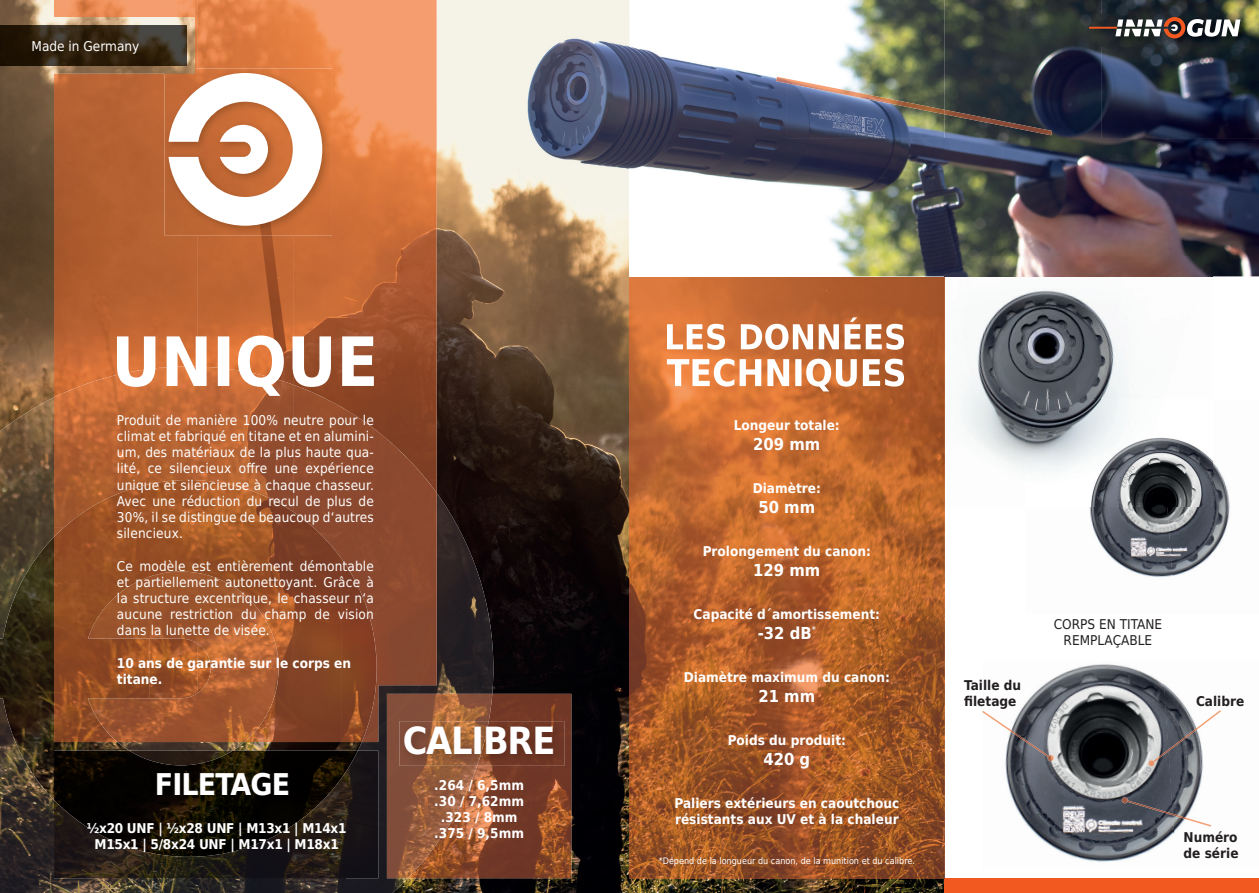
<style>
.page{position:relative;width:1259px;height:893px;background:#fff}
.page>*{position:absolute;margin:0;border:0;box-sizing:border-box;transform-origin:0 0}
.t1{font:700 37.5px "DejaVu LGC Sans Condensed";letter-spacing:-.03em;color:#fff}
.t2{font:700 30px "DejaVu LGC Sans Condensed";letter-spacing:-.03em;color:#fff}
.t3{font:700 16.5px "DejaVu LGC Sans Condensed";color:#fff}
.t4{font:13.5px/16.2px "DejaVu LGC Sans Condensed";letter-spacing:.01em;color:#fff;text-align:justify}
.t5{font:700 13.5px/16.2px "DejaVu LGC Sans Condensed";color:#fff}
.t6{font:700 13.5px "DejaVu LGC Sans Condensed";letter-spacing:-.02em;color:#fff}
.t7{font:700 13.5px/16.2px "DejaVu LGC Sans Condensed";color:#231f20}
.t8{font:13.5px/16.2px "DejaVu LGC Sans Condensed";color:#231f20;text-align:center}
.t9{font:9px "DejaVu LGC Sans Condensed";color:#fff}
</style>
<div class="page">
<img style="left:944px;top:256px;width:268px;height:251px">
<img style="left:1175px;top:460px;width:55px;height:110px">
<img style="left:1089px;top:507px;width:86px;height:71px">
<img style="left:1172px;top:570px;width:19px;height:8px">
<img style="left:1025px;top:400px;width:187px;height:107px">
<img style="left:0;top:0;width:944px;height:893px">
<div style="left:944px;top:878px;width:315px;height:15px;background:#f15921"></div>
<img style="left:629px;top:276px;width:315px;height:602px">
<svg style="left:629px;top:138px;width:315px;height:138px"></svg>
<img style="left:629px;top:0;width:630px;height:138px">
<img style="left:944px;top:138px;width:157px;height:118px">
<img style="left:1101px;top:138px;width:158px;height:138px">
<img style="left:517px;top:0;width:112px;height:276px">
<svg style="left:667px;top:359px;width:237px;height:32px"></svg>
<svg style="left:667px;top:317px;width:237px;height:33px"></svg>
<img style="left:492px;top:694px;width:79px;height:184px">
<img style="left:117px;top:742px;width:127px;height:9px">
<img style="left:0;top:397px;width:54px;height:149px">
<img style="left:395px;top:493px;width:49px;height:201px">
<img style="left:444px;top:503px;width:49px;height:191px">
<img style="left:0;top:546px;width:46px;height:93px">
<img style="left:345px;top:685px;width:50px;height:208px">
<img style="left:0;top:698px;width:49px;height:195px">
<img style="left:49px;top:794px;width:49px;height:99px">
<img style="left:98px;top:878px;width:247px;height:15px">
<svg style="left:395px;top:878px;width:13px;height:13px"></svg>
<img style="left:387px;top:694px;width:105px;height:184px">
<img style="left:54px;top:751px;width:324px;height:127px">
<img style="left:489px;top:721px;width:75px;height:45px">
<img style="left:399px;top:721px;width:90px;height:45px">
<img style="left:152px;top:767px;width:147px;height:39px">
<img style="left:944px;top:110px;width:108px;height:25px">
<img style="left:776px;top:77px;width:168px;height:37px">
<img style="left:1005px;top:664px;width:157px;height:165px">
<img style="left:1162px;top:683px;width:41px;height:147px">
<img style="left:1031px;top:829px;width:145px;height:33px">
<img style="left:0;top:25px;width:54px;height:40px">
<img style="left:54px;top:0;width:143px;height:366px">
<img style="left:197px;top:0;width:240px;height:106px">
<img style="left:293px;top:106px;width:144px;height:318px">
<img style="left:197px;top:235px;width:96px;height:100px">
<img style="left:389px;top:424px;width:48px;height:17px">
<img style="left:54px;top:527px;width:287px;height:56px">
<img style="left:341px;top:581px;width:14px;height:161px">
<img style="left:54px;top:583px;width:34px;height:159px">
<img style="left:279px;top:583px;width:62px;height:159px">
<img style="left:88px;top:571px;width:191px;height:171px">
<img style="left:54px;top:366px;width:239px;height:161px">
<img style="left:293px;top:385px;width:96px;height:196px">
<img style="left:389px;top:441px;width:48px;height:244px">
<svg style="left:54px;top:527px;width:10px;height:10px"></svg>
<img style="left:355px;top:581px;width:34px;height:161px">
<img style="left:982px;top:711px;width:66px;height:46px">
<svg style="left:1047px;top:755px;width:6px;height:6px"></svg>
<img style="left:1153px;top:710px;width:68px;height:52px">
<svg style="left:1148px;top:760px;width:6px;height:6px"></svg>
<img style="left:1127px;top:800px;width:84px;height:27px">
<svg style="left:1121px;top:797px;width:6px;height:6px"></svg>
<img style="left:164px;top:69px;width:168px;height:166px">
<svg style="left:168px;top:73px;width:154px;height:153px"></svg>
<svg style="left:117px;top:335px;width:257px;height:61px"></svg>
<img style="left:1086px;top:15px;width:162px;height:31px">
<hr style="left:1089px;top:27px;width:28px;height:2px;background:#f15921">
<svg style="left:1115px;top:17px;width:125px;height:21px"></svg>
<p class="t4" style="left:32px;top:37px;width:109px">Made in Germany</p>
<p class="t4" style="left:117px;top:412px;width:258px">Produit de manière 100% neutre pour le climat et fabriqué en titane et en alumini&shy;um, des matériaux de la plus haute qua&shy;lité, ce silencieux offre une expérience unique et silencieuse à chaque chasseur.<br>Avec une réduction du recul de plus de 30%, il se distingue de beaucoup d‘autres silencieux.</p>
<p class="t4" style="left:117px;top:557px;width:258px">Ce modèle est entièrement démontable et partiellement autonettoyant. Grâce à la structure excentrique, le chasseur n‘a aucune restriction du champ de vision dans la lunette de visée.</p>
<p class="t5" style="left:117px;top:655px;width:236px">10 ans de garantie sur le corps en titane.</p>
<h1 class="t1" style="left:403px;top:710px;width:154px">CALIBRE</h1>
<h2 class="t2" style="left:155px;top:759px;width:137px">FILETAGE</h2>
<p class="t5" style="left:434px;top:776px;width:91px;text-align:center">.264 / 6,5mm .30 / 7,62mm .323 / 8mm</p>
<p class="t6" style="left:87px;top:817px;width:261px">½x20 UNF | ½x28 UNF | M13x1 | M14x1</p>
<p class="t5" style="left:434px;top:825px;width:91px">.375 / 9,5mm</p>
<p class="t6" style="left:95px;top:833px;width:246px">M15x1 | 5/8x24 UNF | M17x1 | M18x1</p>
<p class="t5" style="left:734px;top:417px;width:107px">Longeur totale:</p>
<p class="t3" style="left:753px;top:430px;width:69px">209 mm</p>
<p class="t5" style="left:752px;top:480px;width:70px">Diamètre:</p>
<p class="t3" style="left:758px;top:493px;width:58px">50 mm</p>
<p class="t5" style="left:702px;top:543px;width:170px">Prolongement du canon:</p>
<p class="t3" style="left:753px;top:556px;width:69px">129 mm</p>
<p class="t5" style="left:693px;top:606px;width:188px">Capacité d´amortissement:</p>
<p class="t3" style="left:757px;top:619px;width:60px">-32 dB<sup>*</sup></p>
<p class="t5" style="left:684px;top:669px;width:208px">Diamètre maximum du canon:</p>
<p class="t3" style="left:758px;top:682px;width:58px">21 mm</p>
<p class="t5" style="left:727px;top:732px;width:120px">Poids du produit:</p>
<p class="t3" style="left:763px;top:745px;width:48px">420 g</p>
<p class="t5" style="left:674px;top:794px;width:226px">Paliers extérieurs en caoutchouc résistants aux UV et à la chaleur</p>
<p class="t9" style="left:659px;top:853px;width:258px">*Dépend de la longueur du canon, de la munition et du calibre.</p>
<p class="t7" style="left:964px;top:677px;width:59px">Taille du filetage</p>
<p class="t8" style="left:1053px;top:616px;width:110px">CORPS EN TITANE<br>REMPLAÇABLE</p>
<p class="t7" style="left:1196px;top:693px;width:50px">Calibre</p>
<p class="t7" style="left:1183px;top:829px;width:57px">Numéro de série</p>
</div>
